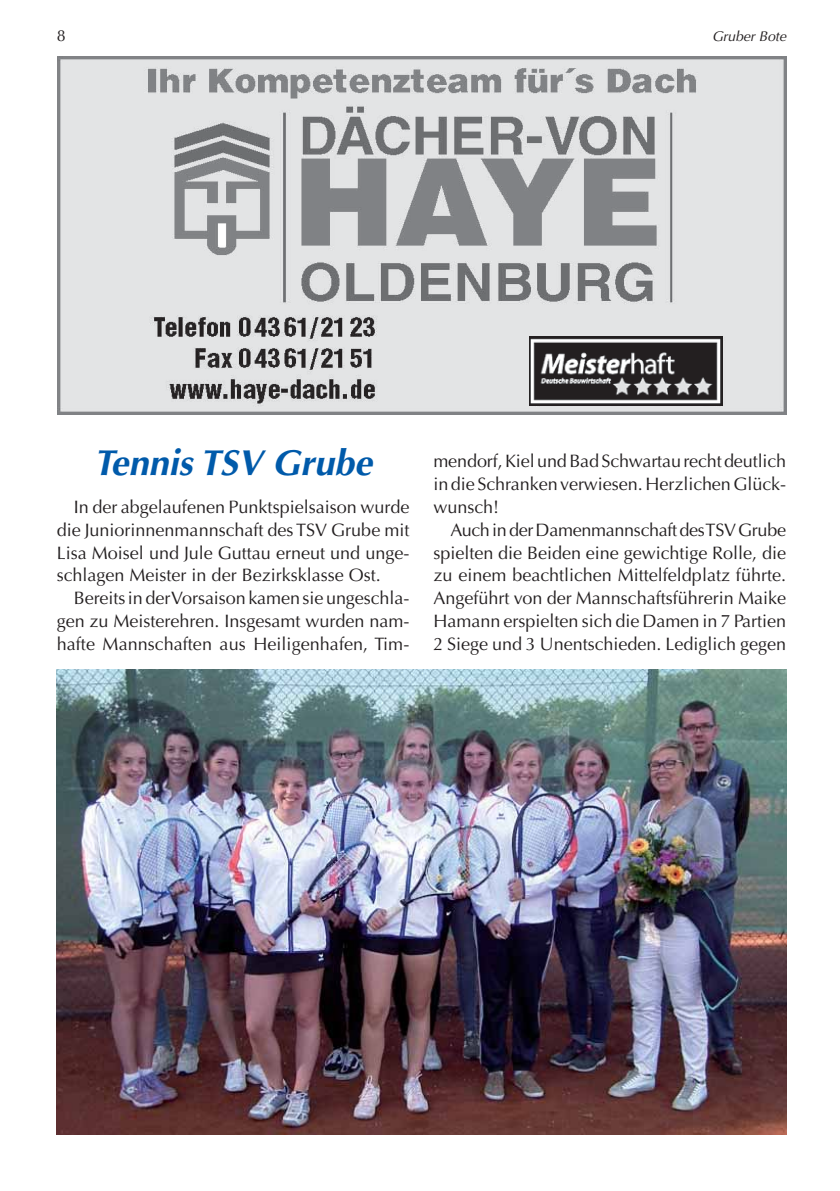
<style>
.page{position:relative;width:840px;height:1191px;background:#fff}
.page>*{position:absolute;margin:0;border:0;box-sizing:border-box;transform-origin:0 0}
.t1{font:italic 700 36px "Optima";color:#005aaa}
.t2{font:18px/22.8px "Optima";color:#231f20;text-align:justify}
.t3{font:16px "Optima";color:#231f20}
.t4{font:italic 14px "Optima";color:#231f20}
</style>
<div class="page">
<img style="left:57px;top:669px;width:728px;height:465px">
<img style="left:57px;top:57px;width:729px;height:357px">
<img style="left:528px;top:336px;width:194px;height:69px">
<p class="t3" style="left:57px;top:29px;width:10px">8</p>
<p class="t4" style="left:711px;top:31px;width:75px">Gruber Bote</p>
<h1 class="t1" style="left:94px;top:448px;width:279px">Tennis TSV Grube</h1>
<p class="t2" style="left:57px;top:497px;width:354px;text-indent:17px">In der abgelaufenen Punktspielsaison wurde die Juniorinnenmannschaft des TSV Grube mit Lisa Moisel und Jule Guttau erneut und unge&shy;schlagen Meister in der Bezirksklasse Ost.</p>
<p class="t2" style="left:57px;top:588px;width:354px;text-indent:17px">Bereits in der Vorsaison kamen sie ungeschla&shy;gen zu Meisterehren. Insgesamt wurden nam&shy;hafte Mannschaften aus Heiligenhafen, Tim-</p>
<p class="t2" style="left:433px;top:451px;width:354px">mendorf, Kiel und Bad Schwartau recht deutlich in die Schranken verwiesen. Herzlichen Glück&shy;wunsch!</p>
<p class="t2" style="left:433px;top:520px;width:354px;text-indent:17px">Auch in der Damenmannschaft des TSV Grube spielten die Beiden eine gewichtige Rolle, die zu einem beachtlichen Mittelfeldplatz führte.<br>Angeführt von der Mannschaftsführerin Maike Hamann erspielten sich die Damen in 7 Partien 2 Siege und 3 Unentschieden. Lediglich gegen</p>
</div>
